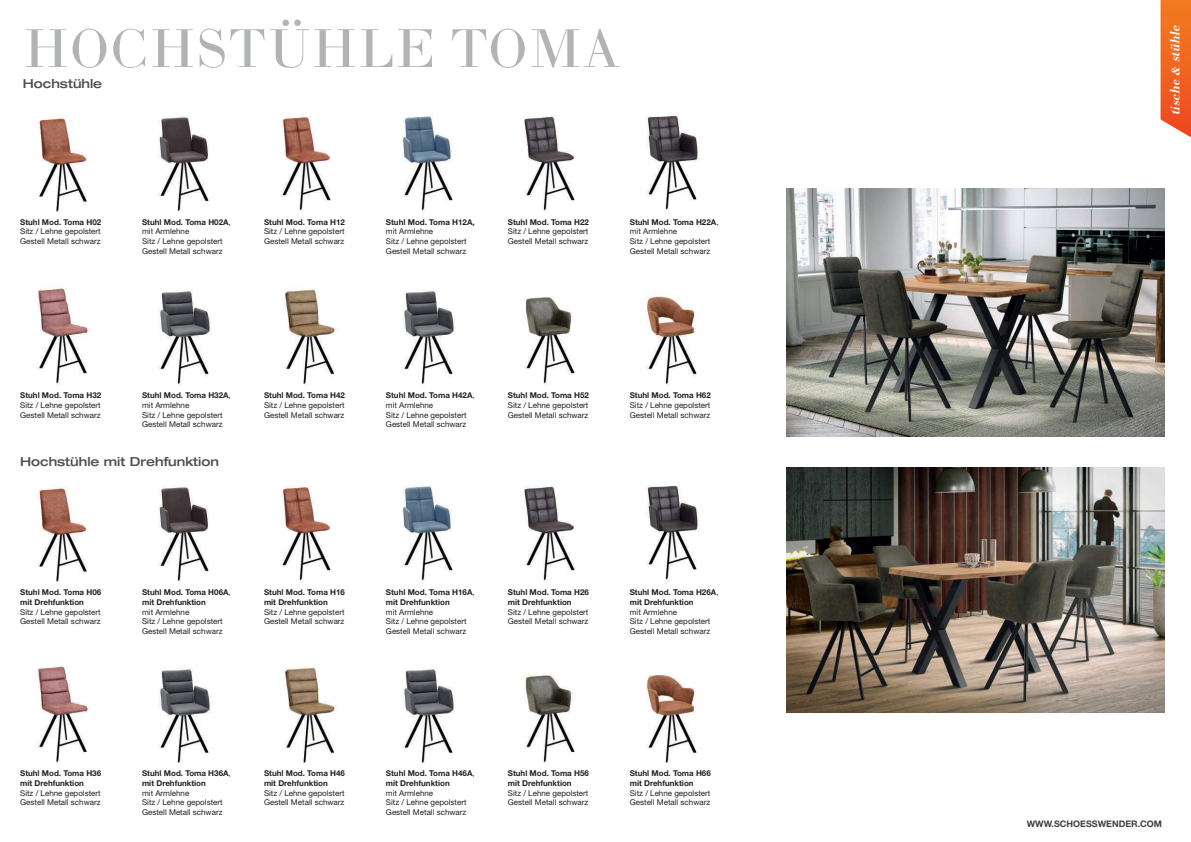
<style>
.page{position:relative;width:1191px;height:842px;background:#fff}
.page>*{position:absolute;margin:0;border:0;box-sizing:border-box;transform-origin:0 0}
.t1{font:53.7px "LTC Bodoni 175 Pro";letter-spacing:.03em;color:#b1b3b5}
.t2{font:italic 500 14px "Bodoni URW";letter-spacing:.03em;color:#fff}
.t3{font:500 expanded 12.4px "Helvetica Neue LT Std";color:#4d4d55}
.t4{font:700 9px "Helvetica Neue LT Std";color:#404041}
.t5{font:8px/9.6px "Helvetica Neue LT Std";color:#221f1f}
.t6{font:700 8px/9.6px "Helvetica Neue LT Std";color:#221f1f}
.s1{font-weight:700}
.s2{font-weight:400}
</style>
<div class="page">
<img style="left:1160px;top:0;width:31px;height:137px">
<img style="left:37px;top:117px;width:50px;height:95px">
<img style="left:158px;top:116px;width:51px;height:96px">
<img style="left:280px;top:116px;width:51px;height:96px">
<img style="left:402px;top:116px;width:51px;height:96px">
<img style="left:524px;top:116px;width:51px;height:96px">
<img style="left:646px;top:115px;width:54px;height:97px">
<img style="left:37px;top:288px;width:53px;height:97px">
<img style="left:158px;top:291px;width:54px;height:94px">
<img style="left:284px;top:289px;width:52px;height:96px">
<img style="left:402px;top:291px;width:54px;height:94px">
<img style="left:524px;top:296px;width:51px;height:89px">
<img style="left:646px;top:296px;width:51px;height:89px">
<img style="left:37px;top:487px;width:50px;height:95px">
<img style="left:158px;top:486px;width:51px;height:96px">
<img style="left:280px;top:486px;width:51px;height:96px">
<img style="left:402px;top:486px;width:51px;height:96px">
<img style="left:524px;top:486px;width:51px;height:96px">
<img style="left:646px;top:485px;width:54px;height:97px">
<img style="left:37px;top:666px;width:52px;height:98px">
<img style="left:158px;top:669px;width:54px;height:95px">
<img style="left:284px;top:667px;width:52px;height:97px">
<img style="left:402px;top:669px;width:54px;height:95px">
<img style="left:524px;top:675px;width:51px;height:89px">
<img style="left:646px;top:674px;width:51px;height:90px">
<img style="left:786px;top:467px;width:378px;height:245px">
<img style="left:786px;top:189px;width:378px;height:248px">
<h1 class="t1" style="left:24px;top:17px;width:598px">HOCHSTÜHLE TOMA</h1>
<h3 class="t3" style="left:23px;top:76px;width:81px">Hochstühle</h3>
<p class="t6" style="left:20px;top:218px;width:83px">Stuhl Mod. Toma H02</p>
<p class="t5" style="left:20px;top:228px;width:82px">Sitz / Lehne gepolstert<br>Gestell Metall schwarz</p>
<p class="t5" style="left:142px;top:218px;width:90px"><span class="s1">Stuhl Mod. Toma H02A</span>, mit Armlehne<br>Sitz / Lehne gepolstert<br>Gestell Metall schwarz</p>
<p class="t6" style="left:264px;top:218px;width:83px">Stuhl Mod. Toma H12</p>
<p class="t5" style="left:264px;top:228px;width:82px">Sitz / Lehne gepolstert<br>Gestell Metall schwarz</p>
<p class="t6" style="left:386px;top:218px;width:90px">Stuhl Mod. Toma H12A,</p>
<p class="t5" style="left:386px;top:228px;width:82px">mit Armlehne<br>Sitz / Lehne gepolstert<br>Gestell Metall schwarz</p>
<p class="t6" style="left:508px;top:218px;width:83px">Stuhl Mod. Toma H22</p>
<p class="t5" style="left:508px;top:228px;width:82px">Sitz / Lehne gepolstert<br>Gestell Metall schwarz</p>
<p class="t5" style="left:630px;top:218px;width:90px"><span class="s1">Stuhl Mod. Toma H22A</span>, mit Armlehne<br>Sitz / Lehne gepolstert<br>Gestell Metall schwarz</p>
<p class="t6" style="left:20px;top:391px;width:83px">Stuhl Mod. Toma H32</p>
<p class="t5" style="left:20px;top:401px;width:82px">Sitz / Lehne gepolstert<br>Gestell Metall schwarz</p>
<p class="t5" style="left:142px;top:391px;width:90px"><span class="s1">Stuhl Mod. Toma H32A</span>, mit Armlehne<br>Sitz / Lehne gepolstert<br>Gestell Metall schwarz</p>
<p class="t6" style="left:264px;top:391px;width:83px">Stuhl Mod. Toma H42</p>
<p class="t5" style="left:264px;top:401px;width:82px">Sitz / Lehne gepolstert<br>Gestell Metall schwarz</p>
<p class="t5" style="left:386px;top:391px;width:90px"><span class="s1">Stuhl Mod. Toma H42A</span>, mit Armlehne<br>Sitz / Lehne gepolstert<br>Gestell Metall schwarz</p>
<p class="t6" style="left:508px;top:391px;width:83px">Stuhl Mod. Toma H52</p>
<p class="t5" style="left:508px;top:401px;width:82px">Sitz / Lehne gepolstert<br>Gestell Metall schwarz</p>
<h3 class="t3" style="left:20px;top:455px;width:200px">Hochstühle mit Drehfunktion</h3>
<p class="t6" style="left:630px;top:391px;width:83px">Stuhl Mod. Toma H62</p>
<p class="t5" style="left:630px;top:401px;width:82px">Sitz / Lehne gepolstert<br>Gestell Metall schwarz</p>
<p class="t6" style="left:20px;top:588px;width:83px">Stuhl Mod. Toma H06 mit Drehfunktion</p>
<p class="t5" style="left:20px;top:608px;width:82px">Sitz / Lehne gepolstert<br>Gestell Metall schwarz</p>
<p class="t6" style="left:142px;top:588px;width:90px">Stuhl Mod. Toma H06A<span class="s2">, </span>mit Drehfunktion</p>
<p class="t5" style="left:142px;top:608px;width:82px">mit Armlehne<br>Sitz / Lehne gepolstert<br>Gestell Metall schwarz</p>
<p class="t6" style="left:264px;top:588px;width:83px">Stuhl Mod. Toma H16 mit Drehfunktion</p>
<p class="t5" style="left:264px;top:608px;width:82px">Sitz / Lehne gepolstert<br>Gestell Metall schwarz</p>
<p class="t6" style="left:386px;top:588px;width:90px">Stuhl Mod. Toma H16A<span class="s2">, </span>mit Drehfunktion</p>
<p class="t5" style="left:386px;top:608px;width:82px">mit Armlehne<br>Sitz / Lehne gepolstert<br>Gestell Metall schwarz</p>
<p class="t6" style="left:508px;top:588px;width:83px">Stuhl Mod. Toma H26 mit Drehfunktion</p>
<p class="t5" style="left:508px;top:608px;width:82px">Sitz / Lehne gepolstert<br>Gestell Metall schwarz</p>
<p class="t6" style="left:630px;top:588px;width:90px">Stuhl Mod. Toma H26A<span class="s2">, </span>mit Drehfunktion</p>
<p class="t5" style="left:630px;top:608px;width:82px">mit Armlehne<br>Sitz / Lehne gepolstert<br>Gestell Metall schwarz</p>
<p class="t6" style="left:20px;top:769px;width:83px">Stuhl Mod. Toma H36 mit Drehfunktion</p>
<p class="t5" style="left:20px;top:789px;width:82px">Sitz / Lehne gepolstert<br>Gestell Metall schwarz</p>
<p class="t6" style="left:142px;top:769px;width:90px">Stuhl Mod. Toma H36A<span class="s2">, </span>mit Drehfunktion</p>
<p class="t5" style="left:142px;top:789px;width:82px">mit Armlehne<br>Sitz / Lehne gepolstert<br>Gestell Metall schwarz</p>
<p class="t6" style="left:264px;top:769px;width:83px">Stuhl Mod. Toma H46 mit Drehfunktion</p>
<p class="t5" style="left:264px;top:789px;width:82px">Sitz / Lehne gepolstert<br>Gestell Metall schwarz</p>
<p class="t6" style="left:386px;top:769px;width:90px">Stuhl Mod. Toma H46A<span class="s2">, </span>mit Drehfunktion</p>
<p class="t5" style="left:386px;top:789px;width:82px">mit Armlehne<br>Sitz / Lehne gepolstert<br>Gestell Metall schwarz</p>
<p class="t6" style="left:508px;top:769px;width:83px">Stuhl Mod. Toma H56 mit Drehfunktion</p>
<p class="t5" style="left:508px;top:789px;width:82px">Sitz / Lehne gepolstert<br>Gestell Metall schwarz</p>
<p class="t6" style="left:630px;top:769px;width:83px">Stuhl Mod. Toma H66 mit Drehfunktion</p>
<p class="t5" style="left:630px;top:789px;width:82px">Sitz / Lehne gepolstert<br>Gestell Metall schwarz</p>
<h2 class="t2" style="left:1166px;top:114px;width:91px;rotate:-90deg">tische &amp; stühle</h2>
<p class="t4" style="left:1026px;top:820px;width:137px">WWW.SCHOESSWENDER.COM</p>
</div>
